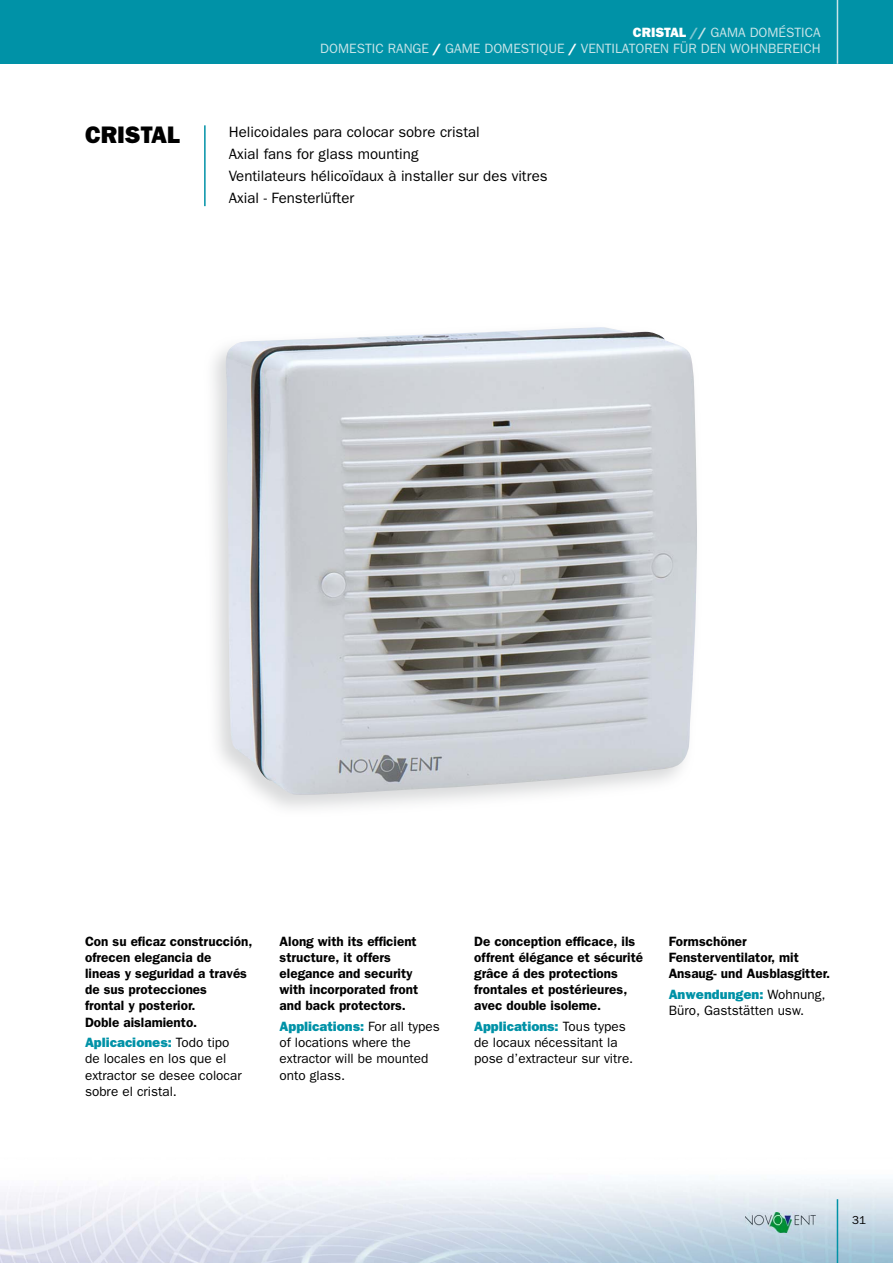
<style>
.page{position:relative;width:893px;height:1263px;background:#fff}
.page>*{position:absolute;margin:0;border:0;box-sizing:border-box;transform-origin:0 0}
.t1{font:800 24px "Franklin Gothic";color:#000}
.t2{font:15px/22.2px "Franklin Gothic";color:#000}
.t3{font:600 13.5px/16.2px "Franklin Gothic";color:#000}
.t4{font:13.5px/16.2px "Franklin Gothic";color:#000}
.t5{font:13.5px/16.5px "Franklin Gothic";color:#c8e4e8;text-align:right}
.t6{font:11.55px "Franklin Gothic";color:#000}
.s1{font-weight:800;color:#fff}
.s2{font-weight:800;color:#84c8d2}
.s3{font-weight:800}
.s4{font-weight:800;color:#0092a7}
</style>
<div class="page">
<div style="left:0;top:0;width:893px;height:64px;background:#0092a7"></div>
<hr style="left:837px;top:0;width:1px;height:64px;background:#c8e4e8">
<img style="left:0;top:1180px;width:893px;height:83px">
<img style="left:745px;top:1213px;width:70px;height:20px">
<hr style="left:837px;top:1199px;width:1px;height:64px;background:#0092a7">
<hr style="left:204px;top:125px;width:2px;height:81px;background:#0092a7">
<img style="left:226px;top:327px;width:471px;height:468px">
<h1 class="t1" style="left:85px;top:127px;width:96px">CRISTAL</h1>
<p class="t5" style="left:320px;top:25px;width:502px"><span class="s1">CRISTAL</span> <span class="s2">/</span><span class="s3">/</span> GAMA DOMÉSTICA<br>DOMESTIC RANGE <span class="s1">/</span> GAME DOMESTIQUE <span class="s1">/</span> VENTILATOREN FÜR DEN WOHNBEREICH</p>
<p class="t2" style="left:229px;top:122px;width:320px">Helicoidales para colocar sobre cristal<br>Axial fans for glass mounting<br>Ventilateurs hélicoïdaux à installer sur des vitres Axial - Fensterlüfter</p>
<p class="t3" style="left:85px;top:934px;width:169px">Con su eficaz construcción, ofrecen elegancia de<br>lineas y seguridad a través de sus protecciones<br>frontal y posterior.<br>Doble aislamiento.</p>
<p class="t4" style="left:85px;top:1035px;width:158px"><span class="s4">Aplicaciones:</span> Todo tipo de locales en los que el extractor se desee colocar sobre el cristal.</p>
<p class="t3" style="left:280px;top:934px;width:140px">Along with its efficient structure, it offers elegance and security with incorporated front and back protectors.</p>
<p class="t4" style="left:280px;top:1019px;width:162px"><span class="s4">Applications:</span> For all types of locations where the extractor will be mounted onto glass.</p>
<p class="t3" style="left:474px;top:934px;width:171px">De conception efficace, ils offrent élégance et sécurité grâce á des protections frontales et postérieures, avec double isoleme.</p>
<p class="t4" style="left:474px;top:1019px;width:161px"><span class="s4">Applications:</span> Tous types de locaux nécessitant la pose d’extracteur sur vitre.</p>
<p class="t3" style="left:669px;top:934px;width:163px">Formschöner<br>Fensterventilator, mit<br>Ansaug- und Ausblasgitter.</p>
<p class="t4" style="left:669px;top:987px;width:158px"><span class="s4">Anwendungen:</span> Wohnung,<br>Büro, Gaststätten usw.</p>
<p class="t6" style="left:852px;top:1216px;width:15px">31</p>
</div>
